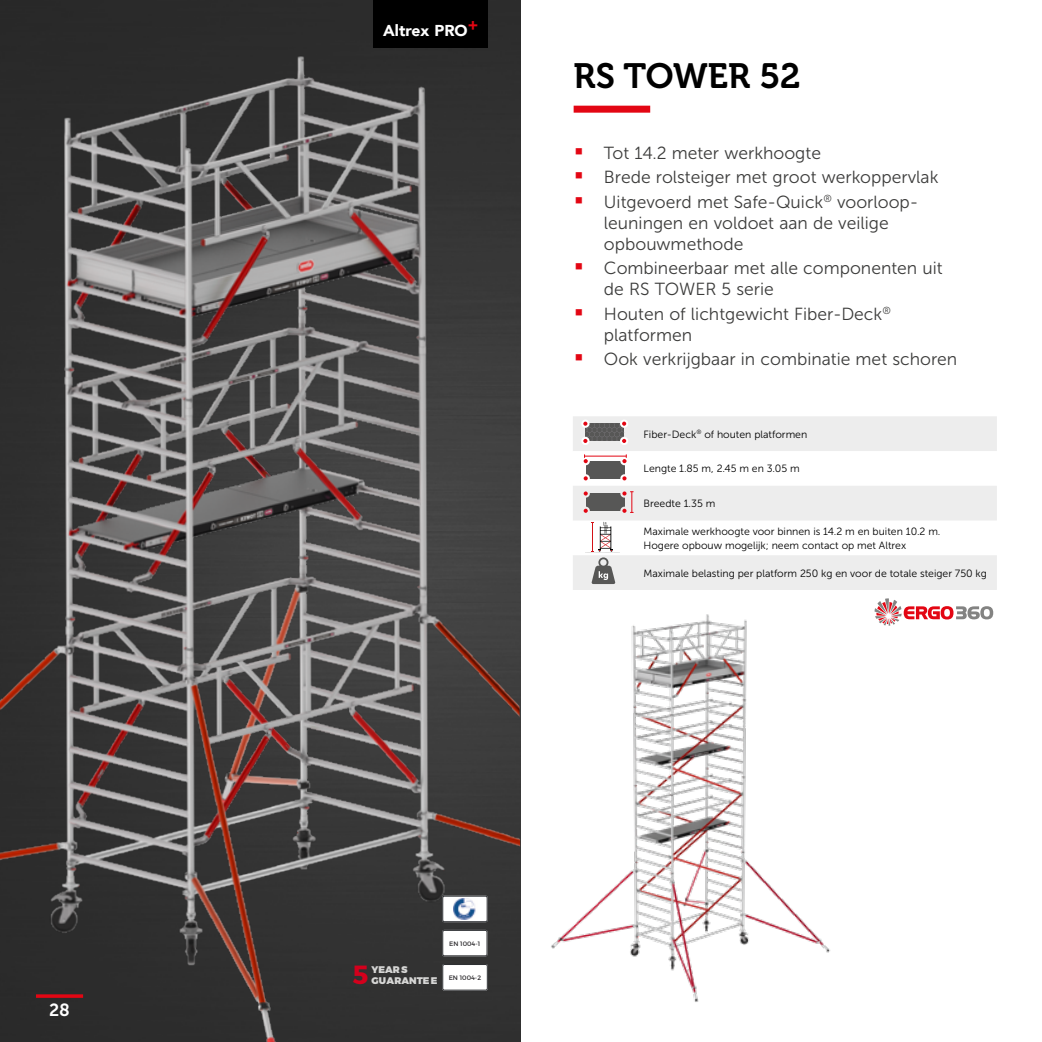
<style>
.page{position:relative;width:1042px;height:1042px;background:#fff}
.page>*{position:absolute;margin:0;border:0;box-sizing:border-box;transform-origin:0 0}
.t1{font:35px "Museo 700";letter-spacing:-.005em;color:#000}
.t2{font:700 26.25px "Montserrat";color:#d4001c}
.t3{font:17.5px/21px "Museo Sans 300";color:#3c3c3b}
.t4{font:17.5px "Museo Sans 700";color:#fff}
.t5{font:900 15.75px "Avenir";color:#fff}
.t6{font:10.5px/14px "Museo Sans 300";color:#000}
.t7{font:900 9.62px "Montserrat";color:#d6d6d5}
.t8{font:6.48px "Montserrat";color:#29272a}
.t9{font:6.3px "Montserrat";color:#29272a}
.s1{color:#e30613}
</style>
<div class="page">
<div style="left:0;top:0;width:521px;height:34px;background:#2a2a2a"></div>
<img style="left:0;top:34px;width:521px;height:1008px">
<div style="left:573px;top:106px;width:77px;height:7px;background:#e30613"></div>
<svg style="left:573px;top:416px;width:424px;height:174px;fill:#ededed"></svg>
<div style="left:586px;top:493px;width:38px;height:18px;background:#575756"></div>
<svg style="left:581px;top:489px;width:9px;height:9px"></svg>
<svg style="left:581px;top:507px;width:9px;height:8px"></svg>
<svg style="left:620px;top:489px;width:13px;height:26px"></svg>
<div style="left:586px;top:461px;width:38px;height:17px;background:#575756"></div>
<svg style="left:620px;top:474px;width:8px;height:8px"></svg>
<svg style="left:581px;top:474px;width:9px;height:8px"></svg>
<hr style="left:584px;top:456px;width:42px;height:1px;background:#e30613">
<svg style="left:581px;top:454px;width:9px;height:11px"></svg>
<svg style="left:620px;top:454px;width:8px;height:11px"></svg>
<svg style="left:585px;top:522px;width:35px;height:41px"></svg>
<svg style="left:581px;top:419px;width:47px;height:26px"></svg>
<div style="left:373px;top:0;width:115px;height:48px;background:#000"></div>
<svg style="left:874px;top:598px;width:119px;height:28px"></svg>
<svg style="left:442px;top:930px;width:45px;height:26px"></svg>
<svg style="left:442px;top:964px;width:46px;height:26px"></svg>
<svg style="left:442px;top:895px;width:46px;height:27px"></svg>
<img style="left:453px;top:898px;width:24px;height:21px">
<img style="left:551px;top:563px;width:306px;height:439px">
<p class="t4" style="left:49px;top:1000px;width:22px">28</p>
<p class="t5" style="left:383px;top:17px;width:96px">Altrex PRO<sup>+</sup></p>
<h1 class="t1" style="left:573px;top:57px;width:228px">RS TOWER 52</h1>
<p class="t3" style="left:574px;top:142px;width:248px"><span class="s1">▪</span> Tot 14.2 meter werkhoogte</p>
<p class="t3" style="left:574px;top:167px;width:366px"><span class="s1">▪</span> Brede rolsteiger met groot werkoppervlak</p>
<p class="t3" style="left:604px;top:191px;width:316px;text-indent:-30px"><span class="s1">▪</span> Uitgevoerd met Safe-Quick<sup>®</sup> voorloop&shy;leuningen en voldoet aan de veilige opbouwmethode</p>
<p class="t3" style="left:604px;top:258px;width:340px;text-indent:-30px"><span class="s1">▪</span> Combineerbaar met alle componenten uit de RS TOWER 5 serie</p>
<p class="t3" style="left:604px;top:303px;width:288px;text-indent:-30px"><span class="s1">▪</span> Houten of lichtgewicht Fiber-Deck<sup>® </sup>platformen</p>
<p class="t3" style="left:574px;top:349px;width:384px"><span class="s1">▪</span> Ook verkrijgbaar in combinatie met schoren</p>
<p class="t6" style="left:643px;top:427px;width:165px">Fiber-Deck<sup>®</sup> of houten platformen</p>
<p class="t6" style="left:643px;top:462px;width:158px">Lengte 1.85 m, 2.45 m en 3.05 m</p>
<p class="t6" style="left:643px;top:496px;width:73px">Breedte 1.35 m</p>
<p class="t6" style="left:643px;top:524px;width:298px">Maximale werkhoogte voor binnen is 14.2 m en buiten 10.2 m.<br>Hogere opbouw mogelijk; neem contact op met Altrex</p>
<p class="t6" style="left:643px;top:566px;width:345px">Maximale belasting per platform 250 kg en voor de totale steiger 750 kg</p>
<p class="t7" style="left:372px;top:963px;width:37px">YEARS</p>
<h2 class="t2" style="left:353px;top:959px;width:17px">5</h2>
<p class="t7" style="left:372px;top:974px;width:67px">GUARANTEE</p>
<p class="t9" style="left:449px;top:939px;width:32px">EN 1004-1</p>
<p class="t8" style="left:449px;top:973px;width:34px">EN 1004-2</p>
</div>
